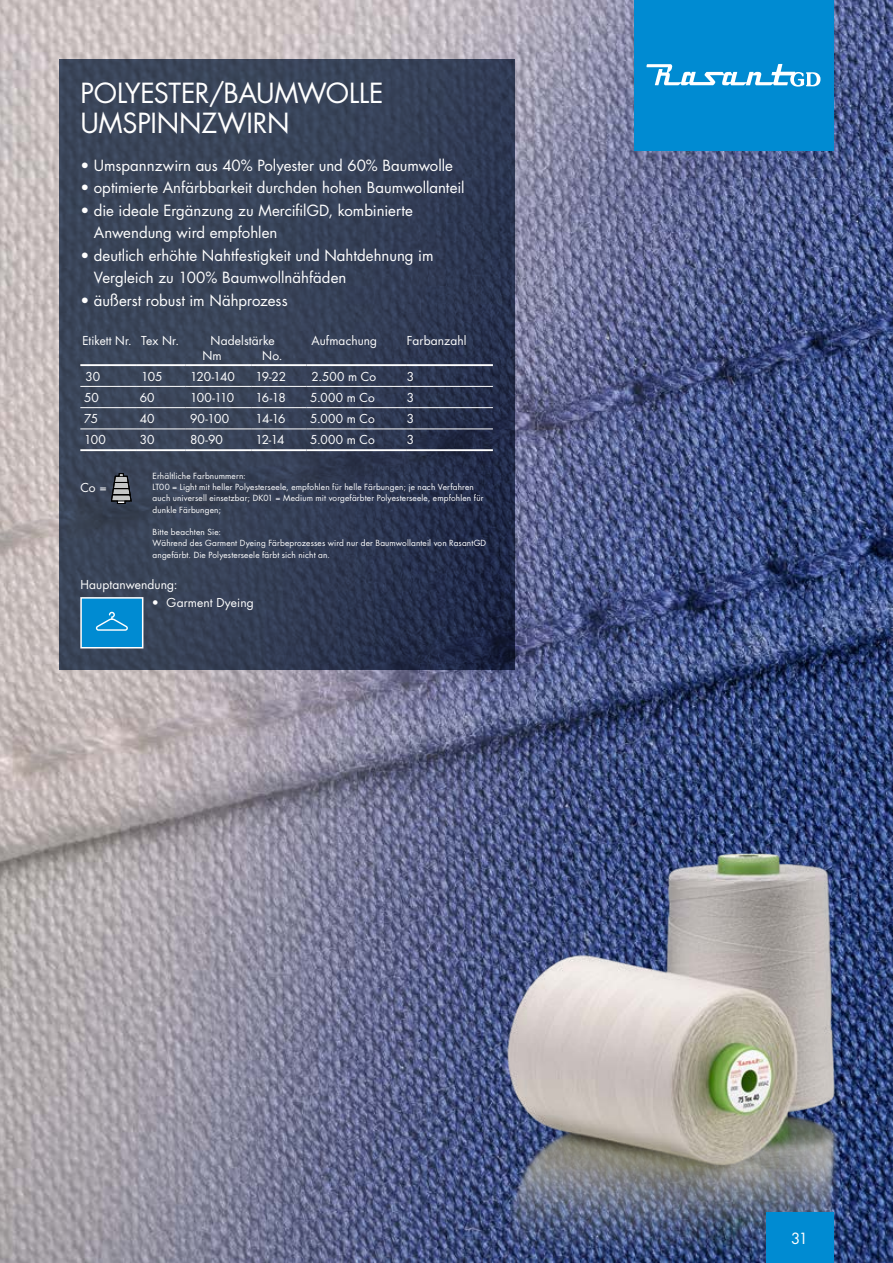
<style>
.page{position:relative;width:893px;height:1263px;background:#fff}
.page>*{position:absolute;margin:0;border:0;box-sizing:border-box;transform-origin:0 0}
.t1{font:27px/30px "Futura Std";letter-spacing:-.01em;color:#fff}
.t2{font:15px/22.5px "Futura Std";color:#fff}
.t3{font:12px "Futura Std";letter-spacing:.005em;color:#fff}
.t4{font:12px "Futura Std";letter-spacing:.005em;color:#fff;scale:.96 1}
.t5{font:8.25px/11.2px "Futura Std";letter-spacing:.02em;color:#fff}
</style>
<div class="page">
<img style="left:1px;top:0;width:892px;height:1263px">
<img style="left:0;top:0;width:1px;height:1263px">
<svg style="left:59px;top:60px;width:456px;height:610px;background:#333e55"></svg>
<svg style="left:111px;top:473px;width:20px;height:31px"></svg>
<img style="left:456px;top:756px;width:437px;height:507px">
<div style="left:634px;top:0;width:199px;height:151px;background:#008bd2"></div>
<svg style="left:646px;top:64px;width:174px;height:23px"></svg>
<hr style="left:80px;top:386px;width:56px;height:1px;background:#fff">
<hr style="left:136px;top:386px;width:50px;height:1px;background:#fff">
<hr style="left:186px;top:386px;width:65px;height:1px;background:#fff">
<hr style="left:251px;top:386px;width:55px;height:1px;background:#fff">
<hr style="left:306px;top:386px;width:101px;height:1px;background:#fff">
<hr style="left:407px;top:386px;width:86px;height:1px;background:#fff">
<hr style="left:80px;top:407px;width:56px;height:1px;background:#fff">
<hr style="left:136px;top:407px;width:50px;height:1px;background:#fff">
<hr style="left:186px;top:407px;width:65px;height:1px;background:#fff">
<hr style="left:251px;top:407px;width:55px;height:1px;background:#fff">
<hr style="left:306px;top:407px;width:101px;height:1px;background:#fff">
<hr style="left:407px;top:407px;width:86px;height:1px;background:#fff">
<hr style="left:80px;top:428px;width:56px;height:1px;background:#fff">
<hr style="left:136px;top:428px;width:50px;height:1px;background:#fff">
<hr style="left:186px;top:428px;width:65px;height:1px;background:#fff">
<hr style="left:251px;top:428px;width:55px;height:1px;background:#fff">
<hr style="left:306px;top:428px;width:101px;height:1px;background:#fff">
<hr style="left:407px;top:428px;width:86px;height:1px;background:#fff">
<hr style="left:80px;top:364px;width:56px;height:2px;background:#fff">
<hr style="left:136px;top:364px;width:50px;height:2px;background:#fff">
<hr style="left:186px;top:364px;width:65px;height:2px;background:#fff">
<hr style="left:251px;top:364px;width:55px;height:2px;background:#fff">
<hr style="left:306px;top:364px;width:101px;height:2px;background:#fff">
<hr style="left:407px;top:364px;width:86px;height:2px;background:#fff">
<hr style="left:80px;top:449px;width:56px;height:2px;background:#fff">
<hr style="left:136px;top:449px;width:50px;height:2px;background:#fff">
<hr style="left:186px;top:449px;width:65px;height:2px;background:#fff">
<hr style="left:251px;top:449px;width:55px;height:2px;background:#fff">
<hr style="left:306px;top:449px;width:101px;height:2px;background:#fff">
<hr style="left:407px;top:449px;width:86px;height:2px;background:#fff">
<div style="left:80px;top:597px;width:63px;height:51px;background:#008bd2;border:2px solid #fff"></div>
<svg style="left:96px;top:612px;width:32px;height:19px"></svg>
<div style="left:766px;top:1212px;width:67px;height:51px;background:#008bd2"></div>
<h1 class="t1" style="left:80px;top:78px;width:305px">POLYESTER/BAUMWOLLE<br>UMSPINNZWIRN</h1>
<h2 class="t2" style="left:80px;top:154px;width:374px">• Umspannzwirn aus 40% Polyester und 60% Baumwolle</h2>
<h2 class="t2" style="left:80px;top:176px;width:386px">• optimierte Anfärbbarkeit durchden hohen Baumwollanteil</h2>
<h2 class="t2" style="left:94px;top:199px;width:321px;text-indent:-13px">• die ideale Ergänzung zu MercifilGD, kombinierte<br>Anwendung wird empfohlen</h2>
<h2 class="t2" style="left:94px;top:244px;width:341px;text-indent:-14px">• deutlich erhöhte Nahtfestigkeit und Nahtdehnung im<br>Vergleich zu 100% Baumwollnähfäden</h2>
<h2 class="t2" style="left:80px;top:289px;width:209px">• äußerst robust im Nähprozess</h2>
<h3 class="t4" style="left:82px;top:333px;width:102px">Etikett Nr. Tex Nr.</h3>
<h3 class="t3" style="left:210px;top:333px;width:66px">Nadelstärke</h3>
<h3 class="t3" style="left:311px;top:333px;width:67px">Aufmachung</h3>
<h3 class="t3" style="left:407px;top:333px;width:61px">Farbanzahl</h3>
<h3 class="t3" style="left:202px;top:348px;width:21px">Nm</h3>
<h3 class="t3" style="left:262px;top:348px;width:22px">No.</h3>
<h3 class="t3" style="left:85px;top:369px;width:16px">30</h3>
<h3 class="t3" style="left:141px;top:369px;width:23px">105</h3>
<h3 class="t3" style="left:190px;top:369px;width:46px">120-140</h3>
<h3 class="t3" style="left:255px;top:369px;width:32px">19-22</h3>
<h3 class="t3" style="left:311px;top:369px;width:66px">2.500 m Co</h3>
<h3 class="t3" style="left:407px;top:369px;width:9px">3</h3>
<h3 class="t3" style="left:84px;top:390px;width:16px">50</h3>
<h3 class="t3" style="left:140px;top:390px;width:16px">60</h3>
<h3 class="t3" style="left:190px;top:390px;width:46px">100-110</h3>
<h3 class="t3" style="left:255px;top:390px;width:32px">16-18</h3>
<h3 class="t3" style="left:310px;top:390px;width:66px">5.000 m Co</h3>
<h3 class="t3" style="left:407px;top:390px;width:9px">3</h3>
<h3 class="t3" style="left:84px;top:411px;width:16px">75</h3>
<h3 class="t3" style="left:140px;top:411px;width:16px">40</h3>
<h3 class="t3" style="left:190px;top:411px;width:41px">90-100</h3>
<h3 class="t3" style="left:255px;top:411px;width:32px">14-16</h3>
<h3 class="t3" style="left:310px;top:411px;width:66px">5.000 m Co</h3>
<h3 class="t3" style="left:407px;top:411px;width:9px">3</h3>
<h3 class="t3" style="left:84px;top:432px;width:23px">100</h3>
<h3 class="t3" style="left:140px;top:432px;width:16px">30</h3>
<h3 class="t3" style="left:190px;top:432px;width:34px">80-90</h3>
<h3 class="t3" style="left:255px;top:432px;width:31px">12-14</h3>
<h3 class="t3" style="left:310px;top:432px;width:66px">5.000 m Co</h3>
<h3 class="t3" style="left:407px;top:432px;width:9px">3</h3>
<h3 class="t3" style="left:80px;top:480px;width:28px">Co =</h3>
<p class="t5" style="left:153px;top:470px;width:332px">Erhältliche Farbnummern:<br>LT00 = Light mit heller Polyesterseele, empfohlen für helle Färbungen; je nach Verfahren auch universell einsetzbar; DK01 = Medium mit vorgefärbter Polyesterseele, empfohlen für dunkle Färbungen;</p>
<p class="t5" style="left:153px;top:527px;width:335px">Bitte beachten Sie:<br>Während des Garment Dyeing Färbeprozesses wird nur der Baumwollanteil von RasantGD angefärbt. Die Polyesterseele färbt sich nicht an.</p>
<h3 class="t3" style="left:80px;top:577px;width:99px">Hauptanwendung:</h3>
<h3 class="t3" style="left:152px;top:595px;width:103px">• Garment Dyeing</h3>
<h2 class="t2" style="left:791px;top:1227px;width:18px">31</h2>
</div>
